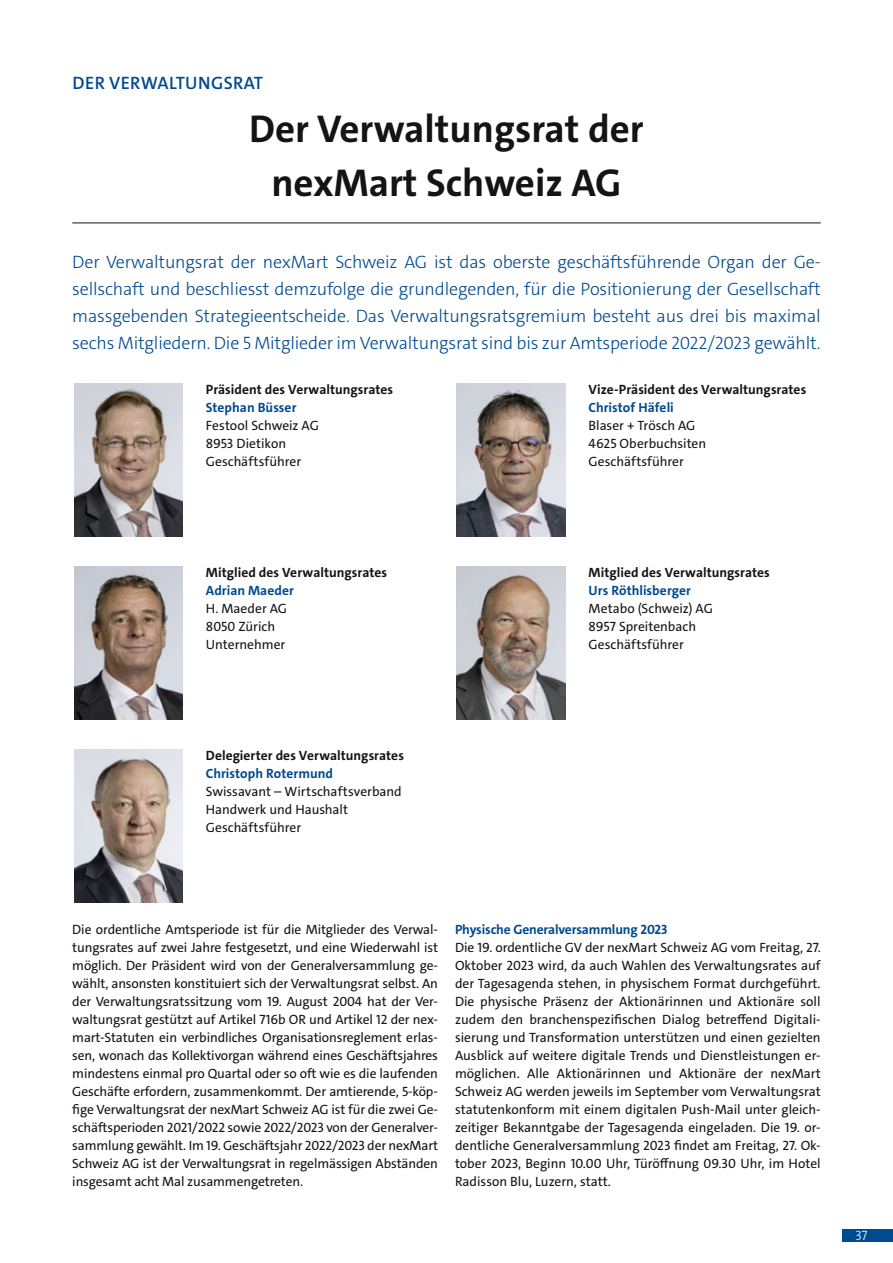
<style>
.page{position:relative;width:893px;height:1263px;background:#fff}
.page>*{position:absolute;margin:0;border:0;box-sizing:border-box;transform-origin:0 0}
.t1{font:700 39px/54px "The Sans C4 s";color:#131413;text-align:center}
.t2{font:300 18px/27px "The Sans C4 s";letter-spacing:-.01em;color:#004a8f;text-align:justify}
.t3{font:600 18px "The Sans C4 s";letter-spacing:.025em;color:#004a8f}
.t4{font:13.5px/18px "The Sans C4 s";color:#131413}
.t5{font:700 13.5px "The Sans C4 s";letter-spacing:.005em;color:#131413}
.t6{font:700 13.5px "The Sans C4 s";color:#004a8f}
.t7{font:300 13.5px "The Sans C4 s";color:#fff}
</style>
<div class="page">
<div style="left:842px;top:1229px;width:51px;height:13px;background:#004a8f"></div>
<hr style="left:72px;top:223px;width:749px;height:1px;background:#131413">
<img style="left:74px;top:384px;width:109px;height:153px">
<img style="left:457px;top:384px;width:109px;height:153px">
<img style="left:74px;top:567px;width:109px;height:153px">
<img style="left:457px;top:567px;width:109px;height:153px">
<img style="left:74px;top:750px;width:109px;height:153px">
<h2 class="t3" style="left:72px;top:71px;width:192px">DER VERWALTUNGSRAT</h2>
<h1 class="t1" style="left:249px;top:102px;width:396px">Der Verwaltungsrat der nexMart Schweiz AG</h1>
<p class="t2" style="left:72px;top:248px;width:750px">Der Verwaltungsrat der nexMart Schweiz AG ist das oberste geschäftsführende Organ der Ge&shy;sellschaft und beschliesst demzufolge die grundlegenden, für die Positionierung der Gesellschaft massgebenden Strategieentscheide. Das Verwaltungsratsgremium besteht aus drei bis maximal sechs Mitgliedern. Die 5 Mitglieder im Verwaltungsrat sind bis zur Amtsperiode 2022/2023 gewählt.</p>
<p class="t5" style="left:206px;top:380px;width:189px">Präsident des Verwaltungsrates</p>
<p class="t6" style="left:206px;top:398px;width:92px">Stephan Büsser</p>
<p class="t4" style="left:206px;top:416px;width:115px">Festool Schweiz AG<br>8953 Dietikon<br>Geschäftsführer</p>
<p class="t5" style="left:589px;top:380px;width:219px">Vize-Präsident des Verwaltungsrates</p>
<p class="t6" style="left:589px;top:398px;width:87px">Christof Häfeli</p>
<p class="t4" style="left:589px;top:416px;width:119px">Blaser + Trösch AG<br>4625 Oberbuchsiten<br>Geschäftsführer</p>
<p class="t5" style="left:206px;top:563px;width:183px">Mitglied des Verwaltungsrates</p>
<p class="t6" style="left:206px;top:581px;width:90px">Adrian Maeder</p>
<p class="t4" style="left:206px;top:599px;width:83px">H. Maeder AG<br>8050 Zürich<br>Unternehmer</p>
<p class="t5" style="left:589px;top:563px;width:183px">Mitglied des Verwaltungsrates</p>
<p class="t6" style="left:589px;top:581px;width:104px">Urs Röthlisberger</p>
<p class="t4" style="left:589px;top:599px;width:126px">Metabo (Schweiz) AG<br>8957 Spreitenbach<br>Geschäftsführer</p>
<p class="t5" style="left:206px;top:746px;width:200px">Delegierter des Verwaltungsrates</p>
<p class="t6" style="left:206px;top:764px;width:129px">Christoph Rotermund</p>
<p class="t4" style="left:206px;top:782px;width:197px">Swissavant – Wirtschaftsverband<br>Handwerk und Haushalt<br>Geschäftsführer</p>
<p class="t4" style="left:72px;top:920px;width:367px;text-align:justify">Die ordentliche Amtsperiode ist für die Mitglieder des Verwal&shy;tungsrates auf zwei Jahre festgesetzt, und eine Wiederwahl ist möglich. Der Präsident wird von der Generalversammlung ge&shy;wählt, ansonsten konstituiert sich der Verwaltungsrat selbst. An der Verwaltungsratssitzung vom 19. August 2004 hat der Ver&shy;waltungsrat gestützt auf Artikel 716b OR und Artikel 12 der nex&shy;mart-Statuten ein verbindliches Organisationsreglement erlas&shy;sen, wonach das Kollektivorgan während eines Geschäftsjahres mindestens einmal pro Quartal oder so oft wie es die laufenden Geschäfte erfordern, zusammenkommt. Der amtierende, 5-köp&shy;fige Verwaltungsrat der nexMart Schweiz AG ist für die zwei Ge&shy;schäftsperioden 2021/2022 sowie 2022/2023 von der Generalver&shy;sammlung gewählt. Im 19. Geschäftsjahr 2022/2023 der nexMart Schweiz AG ist der Verwaltungsrat in regelmässigen Abständen insgesamt acht Mal zusammengetreten.</p>
<p class="t6" style="left:455px;top:920px;width:214px">Physische Generalversammlung 2023</p>
<p class="t4" style="left:455px;top:938px;width:367px;text-align:justify">Die 19. ordentliche GV der nexMart Schweiz AG vom Freitag, 27.<br>Oktober 2023 wird, da auch Wahlen des Verwaltungsrates auf der Tagesagenda stehen, in physischem Format durchgeführt.<br>Die physische Präsenz der Aktionärinnen und Aktionäre soll zudem den branchenspezifischen Dialog betreffend Digitali&shy;sierung und Transformation unterstützen und einen gezielten Ausblick auf weitere digitale Trends und Dienstleistungen er&shy;möglichen. Alle Aktionärinnen und Aktionäre der nexMart Schweiz AG werden jeweils im September vom Verwaltungsrat statutenkonform mit einem digitalen Push-Mail unter gleich&shy;zeitiger Bekanntgabe der Tagesagenda eingeladen. Die 19. or&shy;dentliche Generalversammlung 2023 findet am Freitag, 27. Ok&shy;tober 2023, Beginn 10.00 Uhr, Türöffnung 09.30 Uhr, im Hotel Radisson Blu, Luzern, statt.</p>
<p class="t7" style="left:855px;top:1227px;width:14px">37</p>
</div>
